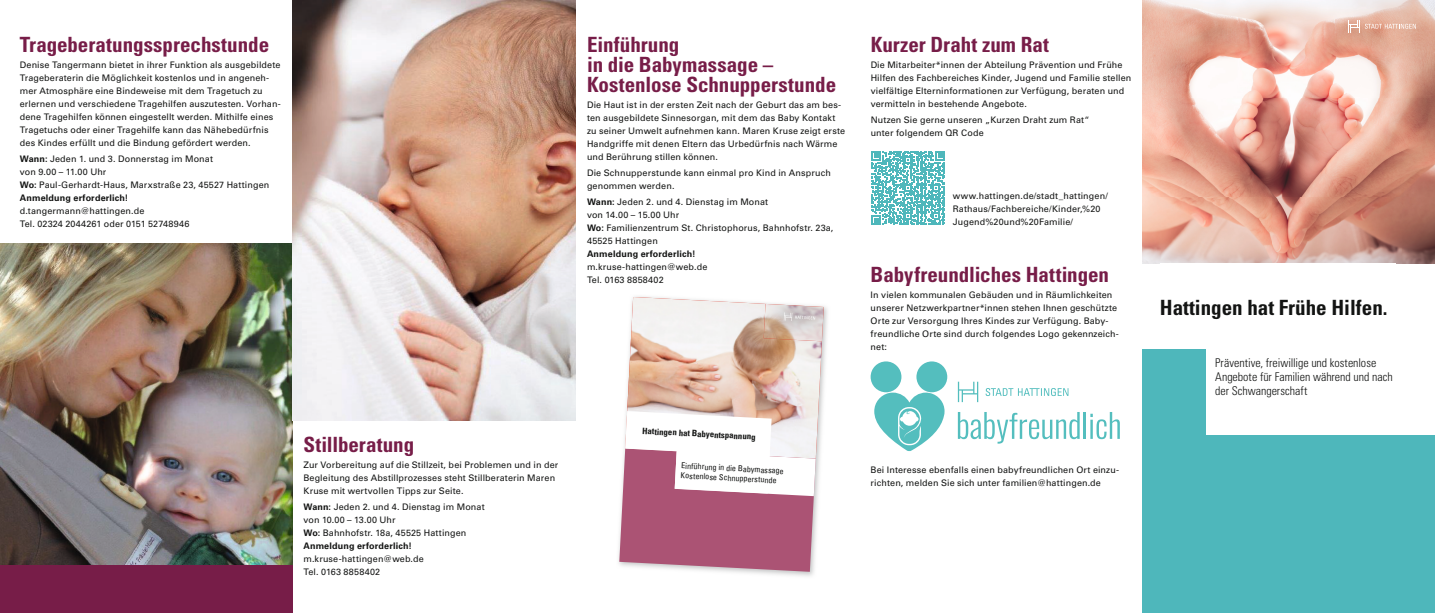
<style>
.page{position:relative;width:1435px;height:613px;background:#fff}
.page>*{position:absolute;margin:0;border:0;box-sizing:border-box;transform-origin:0 0}
.t1{font:700 condensed 21px/20px "Univers LT Std";color:#771d48}
.t2{font:700 condensed 21px "Univers";color:#131413}
.t3{font:300 condensed 12px/14px "Univers";color:#131413}
.t4{font:9px/13px "Univers";letter-spacing:.01em;color:#131413}
.t5{font:700 9px "Univers";letter-spacing:.02em;color:#131413}
.t6{font:700 condensed 8.8px "Univers LT Std";color:#131413}
.t7{font:condensed 8.1px/9.8px "Univers";color:#131413}
.s1{font-weight:700}
</style>
<div class="page">
<div style="left:1142px;top:349px;width:292px;height:263px;background:#4eb7bb"></div>
<img style="left:1142px;top:0;width:292px;height:264px">
<svg style="left:1347px;top:20px;width:68px;height:12px"></svg>
<div style="left:1206px;top:349px;width:228px;height:85px;background:#fff"></div>
<svg style="left:871px;top:151px;width:74px;height:74px"></svg>
<svg style="left:957px;top:412px;width:122px;height:31px"></svg>
<hr style="left:1083px;top:412px;width:3px;height:26px;background:#54bebe">
<svg style="left:1090px;top:412px;width:29px;height:27px"></svg>
<svg style="left:957px;top:381px;width:21px;height:21px"></svg>
<svg style="left:985px;top:388px;width:83px;height:8px"></svg>
<div style="left:870px;top:361px;width:31px;height:31px;background:#54bebe;border-radius:50%"></div>
<div style="left:916px;top:361px;width:31px;height:31px;background:#54bebe;border-radius:50%"></div>
<svg style="left:874px;top:392px;width:70px;height:59px"></svg>
<div style="left:0;top:243px;width:292px;height:369px;background:#771d48"></div>
<img style="left:0;top:243px;width:292px;height:321px">
<img style="left:618px;top:296px;width:210px;height:280px">
<svg style="left:619px;top:297px;width:204px;height:274px"></svg>
<img style="left:292px;top:0;width:283px;height:420px">
<h1 class="t1" style="left:20px;top:35px;width:251px">Trageberatungssprechstunde</h1>
<p class="t4" style="left:20px;top:58px;width:262px">Denise Tangermann bietet in ihrer Funktion als ausgebildete Trageberaterin die Möglichkeit kostenlos und in angeneh&shy;mer Atmosphäre eine Bindeweise mit dem Tragetuch zu erlernen und verschiedene Tragehilfen auszutesten. Vorhan&shy;dene Tragehilfen können eingestellt werden. Mithilfe eines Tragetuchs oder einer Tragehilfe kann das Nähebedürfnis des Kindes erfüllt und die Bindung gefördert werden.</p>
<p class="t4" style="left:20px;top:152px;width:251px"><span class="s1">Wann:</span> Jeden 1. und 3. Donnerstag im Monat<br>von 9.00 – 11.00 Uhr<br><span class="s1">Wo:</span> Paul-Gerhardt-Haus, Marxstraße 23, 45527 Hattingen <span class="s1">Anmeldung erforderlich!</span></p>
<p class="t4" style="left:20px;top:204px;width:171px">d.tangermann@hattingen.de<br>Tel. 02324 2044261 oder 0151 52748946</p>
<h1 class="t1" style="left:587px;top:35px;width:251px">Einführung<br>in die Babymassage –<br>Kostenlose Schnupperstunde</h1>
<p class="t4" style="left:587px;top:98px;width:260px">Die Haut ist in der ersten Zeit nach der Geburt das am bes&shy;ten ausgebildete Sinnesorgan, mit dem das Baby Kontakt zu seiner Umwelt aufnehmen kann. Maren Kruse zeigt erste Handgriffe mit denen Eltern das Urbedürfnis nach Wärme und Berührung stillen können.</p>
<p class="t4" style="left:587px;top:166px;width:245px">Die Schnupperstunde kann einmal pro Kind in Anspruch genommen werden.</p>
<p class="t4" style="left:587px;top:195px;width:248px"><span class="s1">Wann:</span> Jeden 2. und 4. Dienstag im Monat<br>von 14.00 – 15.00 Uhr<br><span class="s1">Wo:</span> Familienzentrum St. Christophorus, Bahnhofstr. 23a, 45525 Hattingen</p>
<p class="t5" style="left:587px;top:248px;width:110px">Anmeldung erforderlich!</p>
<p class="t4" style="left:587px;top:260px;width:122px">m.kruse-hattingen@web.de<br>Tel. 0163 8858402</p>
<h1 class="t1" style="left:870px;top:35px;width:180px">Kurzer Draht zum Rat</h1>
<p class="t4" style="left:870px;top:58px;width:262px">Die Mitarbeiter*innen der Abteilung Prävention und Frühe Hilfen des Fachbereiches Kinder, Jugend und Familie stellen vielfältige Elterninformationen zur Verfügung, beraten und vermitteln in bestehende Angebote.</p>
<p class="t4" style="left:870px;top:113px;width:220px">Nutzen Sie gerne unseren „Kurzen Draht zum Rat“ unter folgendem QR Code</p>
<p class="t4" style="left:952px;top:189px;width:156px">www.hattingen.de/stadt_hattingen/<br>Rathaus/Fachbereiche/Kinder,%20<br>Jugend%20und%20Familie/</p>
<h1 class="t1" style="left:870px;top:264px;width:240px">Babyfreundliches Hattingen</h1>
<p class="t4" style="left:870px;top:288px;width:250px">In vielen kommunalen Gebäuden und in Räumlichkeiten unserer Netzwerkpartner*innen stehen Ihnen geschützte Orte zur Versorgung Ihres Kindes zur Verfügung. Baby&shy;freundliche Orte sind durch folgendes Logo gekennzeich&shy;net:</p>
<h1 class="t1" style="left:303px;top:434px;width:112px">Stillberatung</h1>
<p class="t4" style="left:303px;top:458px;width:256px">Zur Vorbereitung auf die Stillzeit, bei Problemen und in der<br>Begleitung des Abstillprozesses steht Stillberaterin Maren<br>Kruse mit wertvollen Tipps zur Seite.</p>
<p class="t4" style="left:303px;top:500px;width:183px"><span class="s1">Wann:</span> Jeden 2. und 4. Dienstag im Monat von 10.00 – 13.00 Uhr<br><span class="s1">Wo:</span> Bahnhofstr. 18a, 45525 Hattingen<br><span class="s1">Anmeldung erforderlich!</span></p>
<p class="t4" style="left:303px;top:552px;width:122px">m.kruse-hattingen@web.de<br>Tel. 0163 8858402</p>
<p class="t6" style="left:642px;top:425px;width:115px;rotate:3deg">Hattingen hat Babyentspannung</p>
<p class="t7" style="left:681px;top:460px;width:104px;rotate:3deg">Einführung in die Babymassage<br>Kostenlose Schnupperstunde</p>
<p class="t4" style="left:870px;top:463px;width:250px">Bei Interesse ebenfalls einen babyfreundlichen Ort einzu&shy;richten, melden Sie sich unter familien@hattingen.de</p>
<h1 class="t2" style="left:1159px;top:294px;width:229px">Hattingen hat Frühe Hilfen.</h1>
<h2 class="t3" style="left:1215px;top:355px;width:179px">Präventive, freiwillige und kostenlose<br>Angebote für Familien während und nach der Schwangerschaft</h2>
</div>
